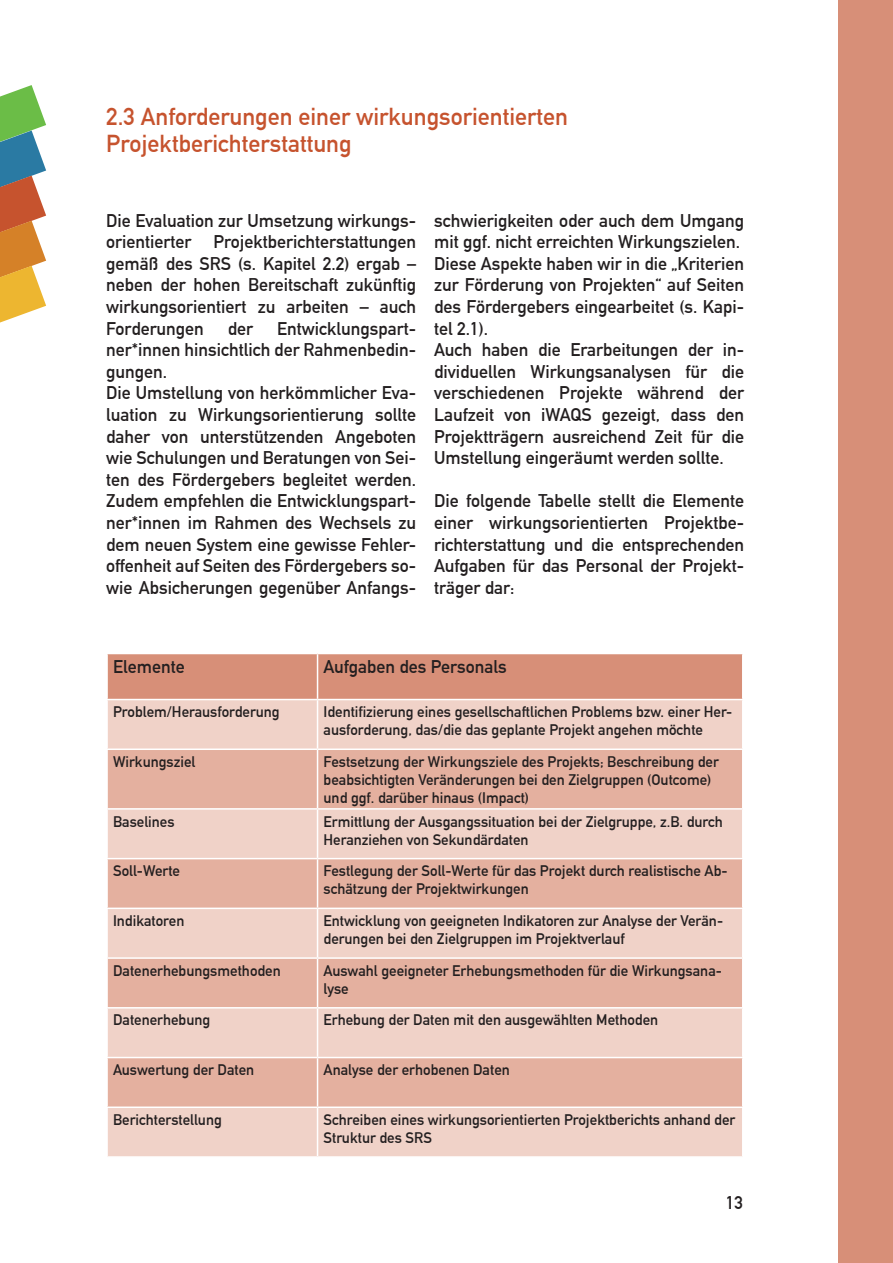
<style>
.page{position:relative;width:893px;height:1263px;background:#fff}
.page>*{position:absolute;margin:0;border:0;box-sizing:border-box;transform-origin:0 0}
.t1{font:700 24px/27px "DIN Alternate";color:#c6532e}
.t2{font:700 18px/21.6px "DIN Alternate";color:#231f20;text-align:justify}
.t3{font:700 15px/18px "DIN Alternate";color:#231f20}
</style>
<div class="page">
<svg style="left:0;top:85px;width:46px;height:238px"></svg>
<div style="left:839px;top:0;width:54px;height:1263px;background:#d78f78"></div>
<div style="left:108px;top:654px;width:634px;height:45px;background:#d78f78"></div>
<div style="left:108px;top:700px;width:634px;height:456px;background:#f0d2c8"></div>
<svg style="left:108px;top:750px;width:634px;height:356px;fill:#e4b09f"></svg>
<hr style="left:317px;top:700px;width:1px;height:48px;background:#fff">
<hr style="left:106px;top:748px;width:212px;height:2px;background:#fff">
<hr style="left:318px;top:748px;width:425px;height:2px;background:#fff">
<hr style="left:317px;top:750px;width:1px;height:58px;background:#fff">
<hr style="left:106px;top:808px;width:212px;height:2px;background:#fff">
<hr style="left:318px;top:808px;width:425px;height:2px;background:#fff">
<hr style="left:317px;top:810px;width:1px;height:48px;background:#fff">
<hr style="left:106px;top:858px;width:212px;height:1px;background:#fff">
<hr style="left:318px;top:858px;width:425px;height:1px;background:#fff">
<hr style="left:317px;top:859px;width:1px;height:48px;background:#fff">
<hr style="left:106px;top:907px;width:212px;height:2px;background:#fff">
<hr style="left:318px;top:907px;width:425px;height:2px;background:#fff">
<hr style="left:317px;top:909px;width:1px;height:48px;background:#fff">
<hr style="left:106px;top:957px;width:212px;height:2px;background:#fff">
<hr style="left:318px;top:957px;width:425px;height:2px;background:#fff">
<hr style="left:317px;top:959px;width:1px;height:48px;background:#fff">
<hr style="left:106px;top:1007px;width:212px;height:1px;background:#fff">
<hr style="left:318px;top:1007px;width:425px;height:1px;background:#fff">
<hr style="left:317px;top:1008px;width:1px;height:49px;background:#fff">
<hr style="left:106px;top:1057px;width:212px;height:1px;background:#fff">
<hr style="left:318px;top:1057px;width:425px;height:1px;background:#fff">
<hr style="left:317px;top:1058px;width:1px;height:48px;background:#fff">
<hr style="left:106px;top:1106px;width:212px;height:2px;background:#fff">
<hr style="left:318px;top:1106px;width:425px;height:2px;background:#fff">
<hr style="left:317px;top:1108px;width:1px;height:48px;background:#fff">
<hr style="left:317px;top:654px;width:1px;height:45px;background:#fff">
<h1 class="t1" style="left:106px;top:101px;width:463px">2.3 Anforderungen einer wirkungsorientierten<br>Projektberichterstattung</h1>
<p class="t2" style="left:106px;top:208px;width:311px">Die Evaluation zur Umsetzung wirkungs&shy;orientierter Projektberichterstattungen gemäß des SRS (s. Kapitel 2.2) ergab – neben der hohen Bereitschaft zukünftig wirkungsorientiert zu arbeiten – auch Forderungen</p>
<p class="t2" style="left:106px;top:316px;width:311px;text-align:left;text-indent:171px">Entwicklungspart&shy;ner*innen hinsichtlich der Rahmenbedin&shy;gungen.<br>Die Umstellung von herkömmlicher Eva&shy;luation zu Wirkungsorientierung sollte daher von unterstützenden Angeboten wie Schulungen und Beratungen von Sei&shy;ten des Fördergebers begleitet werden.<br>Zudem empfehlen die Entwicklungspart&shy;ner*innen im Rahmen des Wechsels zu dem neuen System eine gewisse Fehler&shy;offenheit auf Seiten des Fördergebers so&shy;wie Absicherungen gegenüber Anfangs-</p>
<p class="t2" style="left:228px;top:316px;width:27px">der</p>
<p class="t2" style="left:434px;top:208px;width:311px;text-align:left">schwierigkeiten oder auch dem Umgang mit ggf. nicht erreichten Wirkungszielen.<br>Diese Aspekte haben wir in die „Kriterien zur Förderung von Projekten“ auf Seiten des Fördergebers eingearbeitet (s. Kapi&shy;tel 2.1).<br>Auch haben die Erarbeitungen der in&shy;dividuellen Wirkungsanalysen für die verschiedenen Projekte während der Laufzeit von iWAQS gezeigt, dass den Projektträgern ausreichend Zeit für die Umstellung eingeräumt werden sollte.</p>
<p class="t2" style="left:434px;top:489px;width:311px">Die folgende Tabelle stellt die Elemente einer wirkungsorientierten Projektbe&shy;richterstattung und die entsprechenden Aufgaben für das Personal der Projekt&shy;träger dar:</p>
<p class="t2" style="left:113px;top:655px;width:73px">Elemente</p>
<p class="t2" style="left:324px;top:655px;width:185px">Aufgaben des Personals</p>
<p class="t3" style="left:113px;top:702px;width:168px">Problem/Herausforderung</p>
<p class="t3" style="left:324px;top:702px;width:410px">Identifizierung eines gesellschaftlichen Problems bzw. einer Her&shy;ausforderung, das/die das geplante Projekt angehen möchte</p>
<p class="t3" style="left:113px;top:751px;width:84px">Wirkungsziel</p>
<p class="t3" style="left:324px;top:751px;width:397px">Festsetzung der Wirkungsziele des Projekts; Beschreibung der beabsichtigten Veränderungen bei den Zielgruppen (Outcome) und ggf. darüber hinaus (Impact)</p>
<p class="t3" style="left:113px;top:811px;width:63px">Baselines</p>
<p class="t3" style="left:324px;top:811px;width:401px">Ermittlung der Ausgangssituation bei der Zielgruppe, z.B. durch<br>Heranziehen von Sekundärdaten</p>
<p class="t3" style="left:113px;top:861px;width:69px">Soll-Werte</p>
<p class="t3" style="left:324px;top:861px;width:406px">Festlegung der Soll-Werte für das Projekt durch realistische Ab&shy;schätzung der Projektwirkungen</p>
<p class="t3" style="left:113px;top:911px;width:73px">Indikatoren</p>
<p class="t3" style="left:324px;top:911px;width:401px">Entwicklung von geeigneten Indikatoren zur Analyse der Verän&shy;derungen bei den Zielgruppen im Projektverlauf</p>
<p class="t3" style="left:113px;top:960px;width:169px">Datenerhebungsmethoden</p>
<p class="t3" style="left:324px;top:960px;width:400px">Auswahl geeigneter Erhebungsmethoden für die Wirkungsana&shy;lyse</p>
<p class="t3" style="left:113px;top:1010px;width:99px">Datenerhebung</p>
<p class="t3" style="left:324px;top:1010px;width:336px">Erhebung der Daten mit den ausgewählten Methoden</p>
<p class="t3" style="left:113px;top:1060px;width:143px">Auswertung der Daten</p>
<p class="t3" style="left:324px;top:1060px;width:188px">Analyse der erhobenen Daten</p>
<p class="t3" style="left:113px;top:1109px;width:110px">Berichterstellung</p>
<p class="t3" style="left:324px;top:1109px;width:413px">Schreiben eines wirkungsorientierten Projektberichts anhand der<br>Struktur des SRS</p>
<p class="t2" style="left:726px;top:1190px;width:19px">13</p>
</div>
